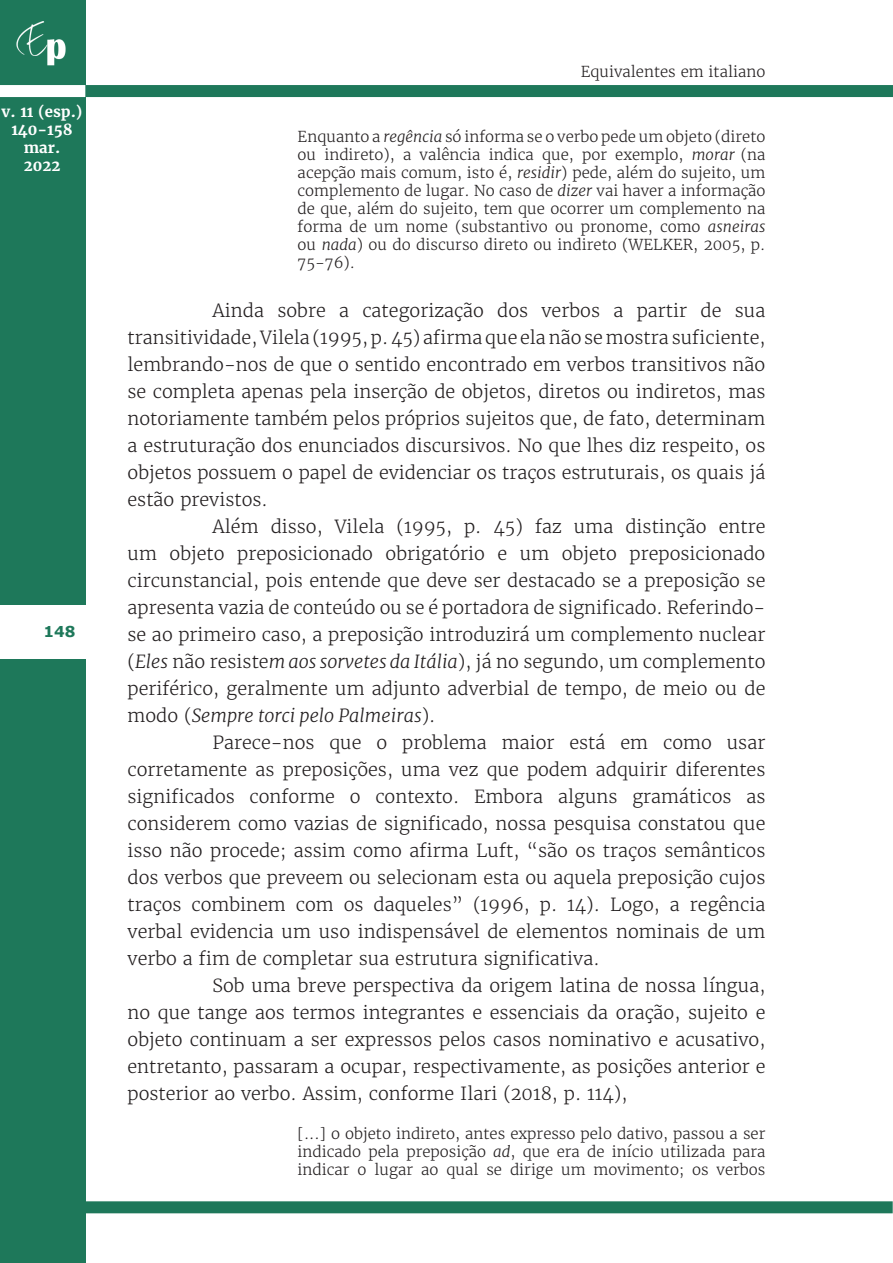
<style>
.page{position:relative;width:893px;height:1263px;background:#fff}
.page>*{position:absolute;margin:0;border:0;box-sizing:border-box;transform-origin:0 0}
.Corpo_do_artigo{font:300 18px/27px "Merriweather";color:#231f20;text-align:justify}
.Citação__4L{font:300 15px/18px "Merriweather";color:#231f20;text-align:justify}
.t1{font:700 15px/18px "Merriweather";color:#fff;text-align:center}
.t2{font:700 15px "Verdana";color:#1e785a}
.s1{font-style:italic}
</style>
<div class="page">
<div style="left:0;top:0;width:85px;height:1263px;background:#1e785a"></div>
<img style="left:16px;top:21px;width:50px;height:45px">
<div style="left:85px;top:85px;width:808px;height:12px;background:#1e785a"></div>
<div style="left:0;top:85px;width:85px;height:12px;background:#fff"></div>
<div style="left:0;top:605px;width:85px;height:53px;background:#fff"></div>
<div style="left:84px;top:1201px;width:809px;height:12px;background:#1e785a"></div>
<p class="t1" style="left:2px;top:102px;width:83px">v. 11 (esp.)<br>140-158 mar.<br>2022</p>
<p class="t2" style="left:44px;top:622px;width:33px">148</p>
<p class="Citação__4L" style="left:581px;top:63px;width:186px">Equivalentes em italiano</p>
<p class="Citação__4L" style="left:298px;top:128px;width:469px">Enquanto a <span class="s1">regência</span> só informa se o verbo pede um objeto (direto ou indireto), a valência indica que, por exemplo, <span class="s1">morar</span> (na acepção mais comum, isto é, <span class="s1">residir</span>) pede, além do sujeito, um complemento de lugar. No caso de <span class="s1">dizer</span> vai haver a informação de que, além do sujeito, tem que ocorrer um complemento na forma de um nome (substantivo ou pronome, como <span class="s1">asneiras </span>ou <span class="s1">nada</span>) ou do discurso direto ou indireto (WELKER, 2005, p.<br>75-76).</p>
<p class="Corpo_do_artigo" style="left:128px;top:297px;width:639px;text-indent:85px">Ainda sobre a categorização dos verbos a partir de sua transitividade, Vilela (1995, p. 45) afirma que ela não se mostra suficiente, lembrando-nos de que o sentido encontrado em verbos transitivos não se completa apenas pela inserção de objetos, diretos ou indiretos, mas notoriamente também pelos próprios sujeitos que, de fato, determinam a estruturação dos enunciados discursivos. No que lhes diz respeito, os objetos possuem o papel de evidenciar os traços estruturais, os quais já estão previstos.</p>
<p class="Corpo_do_artigo" style="left:128px;top:513px;width:639px;text-indent:85px">Além disso, Vilela (1995, p. 45) faz uma distinção entre um objeto preposicionado obrigatório e um objeto preposicionado circunstancial, pois entende que deve ser destacado se a preposição se apresenta vazia de conteúdo ou se é portadora de significado. Referindo&shy;se ao primeiro caso, a preposição introduzirá um complemento nuclear (<span class="s1">Eles</span> não resiste<span class="s1">m aos sorvetes da Itália</span>), já no segundo, um complemento periférico, geralmente um adjunto adverbial de tempo, de meio ou de modo (<span class="s1">Sempre torci pelo Palmeiras</span>).</p>
<p class="Corpo_do_artigo" style="left:128px;top:729px;width:639px;text-indent:85px">Parece-nos que o problema maior está em como usar corretamente as preposições, uma vez que podem adquirir diferentes significados conforme o contexto. Embora alguns gramáticos as considerem como vazias de significado, nossa pesquisa constatou que isso não procede; assim como afirma Luft, “são os traços semânticos dos verbos que preveem ou selecionam esta ou aquela preposição cujos traços combinem com os daqueles” (1996, p. 14). Logo, a regência verbal evidencia um uso indispensável de elementos nominais de um verbo a fim de completar sua estrutura significativa.</p>
<p class="Corpo_do_artigo" style="left:128px;top:972px;width:639px;text-indent:85px">Sob uma breve perspectiva da origem latina de nossa língua, no que tange aos termos integrantes e essenciais da oração, sujeito e objeto continuam a ser expressos pelos casos nominativo e acusativo, entretanto, passaram a ocupar, respectivamente, as posições anterior e posterior ao verbo. Assim, conforme Ilari (2018, p. 114),</p>
<p class="Citação__4L" style="left:298px;top:1125px;width:469px">[...] o objeto indireto, antes expresso pelo dativo, passou a ser indicado pela preposição <span class="s1">ad</span>, que era de início utilizada para indicar o lugar ao qual se dirige um movimento; os verbos</p>
</div>
